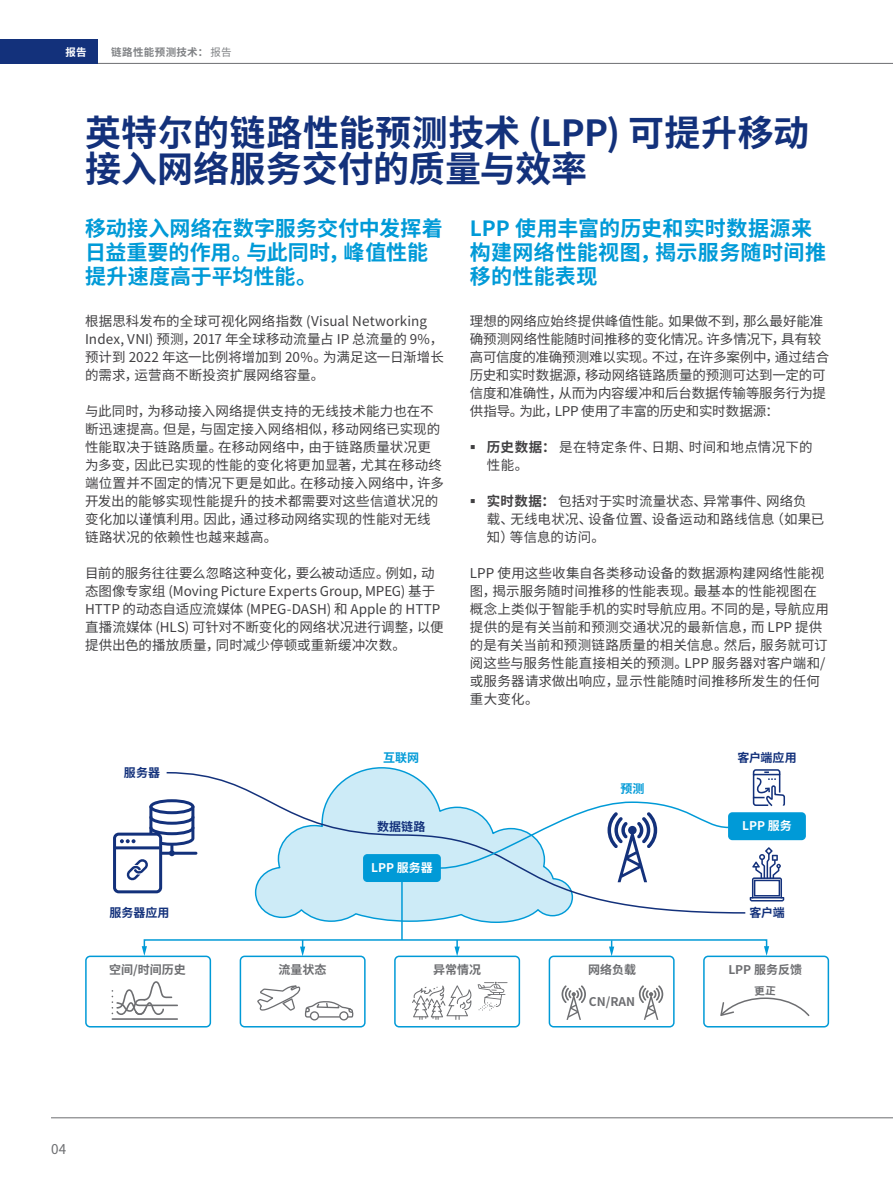
<style>
.page{position:relative;width:893px;height:1188px;background:#fff}
.page>*{position:absolute;margin:0;border:0;box-sizing:border-box;transform-origin:0 0}
.Main_title{font:700 36px/36px "Noto Sans SC";color:#13317b}
.sub_title_level_1{font:700 21px/24px "Noto Sans SC";letter-spacing:.01em;color:#009ad7}
.Body_copy{font:13.5px/18px "Noto Sans SC";letter-spacing:.005em;color:#414042}
.Body_copy-2{font:13.5px/18px "Noto Sans SC";letter-spacing:-.015em;color:#414042}
.Body_copy-3{font:13.5px/18px "Noto Sans SC";letter-spacing:.025em;color:#414042}
.t1{font:13.5px "Noto Sans SC";color:#6d6e71}
.t2{font:700 12px "Noto Sans SC";color:#6d6e71}
.t3{font:700 12px "Noto Sans SC";letter-spacing:.005em;color:#13317b}
.t4{font:700 12px "Noto Sans SC";color:#fff}
.t5{font:700 12px "Noto Sans SC";color:#009ad7}
.t6{font:700 10.5px "Noto Sans SC";letter-spacing:.04em;color:#808285}
.t7{font:700 10.5px "Noto Sans SC";color:#fff}
.s1{font-weight:400}
.s2{font-weight:700}
</style>
<div class="page">
<hr style="left:0;top:63px;width:893px;height:1px;background:#6d6e71">
<hr style="left:51px;top:1118px;width:842px;height:1px;background:#6d6e71">
<div style="left:0;top:39px;width:98px;height:25px;background:#13317b"></div>
<svg style="left:267px;top:767px;width:296px;height:156px"></svg>
<div style="left:728px;top:812px;width:78px;height:28px;background:#009ad7;border-radius:4px"></div>
<div style="left:703px;top:956px;width:126px;height:72px;border:2px solid #009ad7;border-radius:4px"></div>
<div style="left:549px;top:956px;width:126px;height:72px;border:2px solid #009ad7;border-radius:4px"></div>
<div style="left:394px;top:956px;width:126px;height:72px;border:2px solid #009ad7;border-radius:4px"></div>
<div style="left:240px;top:956px;width:126px;height:72px;border:2px solid #009ad7;border-radius:4px"></div>
<div style="left:85px;top:956px;width:126px;height:72px;border:2px solid #009ad7;border-radius:4px"></div>
<svg style="left:561px;top:985px;width:25px;height:35px"></svg>
<svg style="left:639px;top:985px;width:24px;height:35px"></svg>
<svg style="left:752px;top:769px;width:34px;height:38px"></svg>
<div style="left:310px;top:1011px;width:9px;height:10px;border:1px solid #6d6e71;border-radius:50%"></div>
<div style="left:339px;top:1011px;width:9px;height:10px;border:1px solid #6d6e71;border-radius:50%"></div>
<hr style="left:112px;top:1018px;width:66px;height:2px;background:#6d6e71">
<svg style="left:112px;top:981px;width:66px;height:34px"></svg>
<svg style="left:750px;top:847px;width:34px;height:54px"></svg>
<svg style="left:478px;top:982px;width:29px;height:29px"></svg>
<svg style="left:412px;top:985px;width:60px;height:35px"></svg>
<div style="left:754px;top:880px;width:26px;height:17px;border:2px solid #13317b"></div>
<div style="left:113px;top:833px;width:49px;height:60px;border:3px solid #13317b;border-radius:4px"></div>
<hr style="left:115px;top:846px;width:45px;height:3px;background:#13317b">
<svg style="left:120px;top:799px;width:45px;height:82px"></svg>
<svg style="left:257px;top:986px;width:97px;height:32px"></svg>
<div style="left:144px;top:939px;width:623px;height:10px;border:2px solid #009ad7"></div>
<svg style="left:142px;top:946px;width:5px;height:10px"></svg>
<svg style="left:764px;top:946px;width:5px;height:10px"></svg>
<hr style="left:401px;top:881px;width:2px;height:59px;background:#009ad7">
<svg style="left:300px;top:940px;width:5px;height:16px"></svg>
<svg style="left:454px;top:940px;width:6px;height:16px"></svg>
<svg style="left:609px;top:940px;width:5px;height:16px"></svg>
<svg style="left:165px;top:771px;width:582px;height:143px"></svg>
<svg style="left:438px;top:801px;width:292px;height:81px"></svg>
<svg style="left:720px;top:997px;width:90px;height:20px"></svg>
<p class="t7" style="left:65px;top:46px;width:23px">报告</p>
<p class="t6" style="left:111px;top:46px;width:122px">链路性能预测技术： <span class="s1">报告</span></p>
<p class="Main_title" style="left:85px;top:115px;width:725px">英特尔的链路性能预测技术 (LPP) 可提升移动接入网络服务交付的质量与效率</p>
<p class="sub_title_level_1" style="left:85px;top:216px;width:359px">移动接入网络在数字服务交付中发挥着日益重要的作用。与此同时，峰值性能提升速度高于平均性能。</p>
<p class="Body_copy" style="left:85px;top:312px;width:360px">根据思科发布的全球可视化网络指数 (Visual Networking Index, VNI) 预测，2017 年全球移动流量占 IP 总流量的 9%，预计到 2022 年这一比例将增加到 20%。为满足这一日渐增长的需求，运营商不断投资扩展网络容量。</p>
<p class="Body_copy" style="left:85px;top:402px;width:361px">与此同时，为移动接入网络提供支持的无线技术能力也在不断迅速提高。但是，与固定接入网络相似，移动网络已实现的性能取决于链路质量。在移动网络中，由于链路质量状况更为多变，因此已实现的性能的变化将更加显著，尤其在移动终端位置并不固定的情况下更是如此。在移动接入网络中，许多开发出的能够实现性能提升的技术都需要对这些信道状况的变化加以谨慎利用。因此，通过移动网络实现的性能对无线链路状况的依赖性也越来越高。</p>
<p class="Body_copy" style="left:85px;top:564px;width:360px">目前的服务往往要么忽略这种变化，要么被动适应。例如，动态图像专家组 (Moving Picture Experts Group, MPEG) 基于HTTP 的动态自适应流媒体 (MPEG-DASH) 和 Apple 的 HTTP直播流媒体 (HLS) 可针对不断变化的网络状况进行调整，以便提供出色的播放质量，同时减少停顿或重新缓冲次数。</p>
<p class="sub_title_level_1" style="left:470px;top:216px;width:358px">LPP 使用丰富的历史和实时数据源来构建网络性能视图，揭示服务随时间推移的性能表现</p>
<p class="Body_copy-2" style="left:470px;top:312px;width:361px">理想的网络应始终提供峰值性能。如果做不到，那么最好能准确预测网络性能随时间推移的变化情况。许多情况下，具有较高可信度的准确预测难以实现。不过，在许多案例中，通过结合历史和实时数据源，移动网络链路质量的预测可达到一定的可信度和准确性，从而为内容缓冲和后台数据传输等服务行为提供指导。为此，LPP 使用了丰富的历史和实时数据源：</p>
<p class="Body_copy-3" style="left:487px;top:438px;width:327px"><span class="s2">历史数据：</span> 是在特定条件、日期、时间和地点情况下的性能。</p>
<p class="Body_copy" style="left:487px;top:492px;width:339px"><span class="s2">实时数据：</span> 包括对于实时流量状态、异常事件、网络负<br>载、无线电状况、设备位置、设备运动和路线信息（如果已知）等信息的访问。</p>
<p class="Body_copy" style="left:470px;top:564px;width:361px">LPP 使用这些收集自各类移动设备的数据源构建网络性能视图，揭示服务随时间推移的性能表现。最基本的性能视图在概念上类似于智能手机的实时导航应用。不同的是，导航应用提供的是有关当前和预测交通状况的最新信息，而 LPP 提供的是有关当前和预测链路质量的相关信息。然后，服务就可订阅这些与服务性能直接相关的预测。LPP 服务器对客户端和/或服务器请求做出响应，显示性能随时间推移所发生的任何重大变化。</p>
<p class="t3" style="left:124px;top:766px;width:38px">服务器</p>
<p class="t5" style="left:383px;top:751px;width:38px">互联网</p>
<p class="t3" style="left:377px;top:820px;width:50px">数据链路</p>
<p class="t4" style="left:371px;top:861px;width:63px">LPP 服务器</p>
<p class="t5" style="left:620px;top:781px;width:25px">预测</p>
<p class="t3" style="left:737px;top:751px;width:61px">客户端应用</p>
<p class="t4" style="left:742px;top:819px;width:51px">LPP 服务</p>
<p class="t3" style="left:109px;top:906px;width:62px">服务器应用</p>
<p class="t3" style="left:749px;top:906px;width:37px">客户端</p>
<p class="t2" style="left:109px;top:963px;width:78px">空间/时间历史</p>
<p class="t2" style="left:588px;top:963px;width:49px">网络负载</p>
<p class="t2" style="left:728px;top:963px;width:75px">LPP 服务反馈</p>
<p class="t2" style="left:589px;top:994px;width:48px">CN/RAN</p>
<p class="t2" style="left:279px;top:963px;width:49px">流量状态</p>
<p class="t2" style="left:433px;top:963px;width:49px">异常情况</p>
<p class="t1" style="left:51px;top:1141px;width:17px">04</p>
</div>
